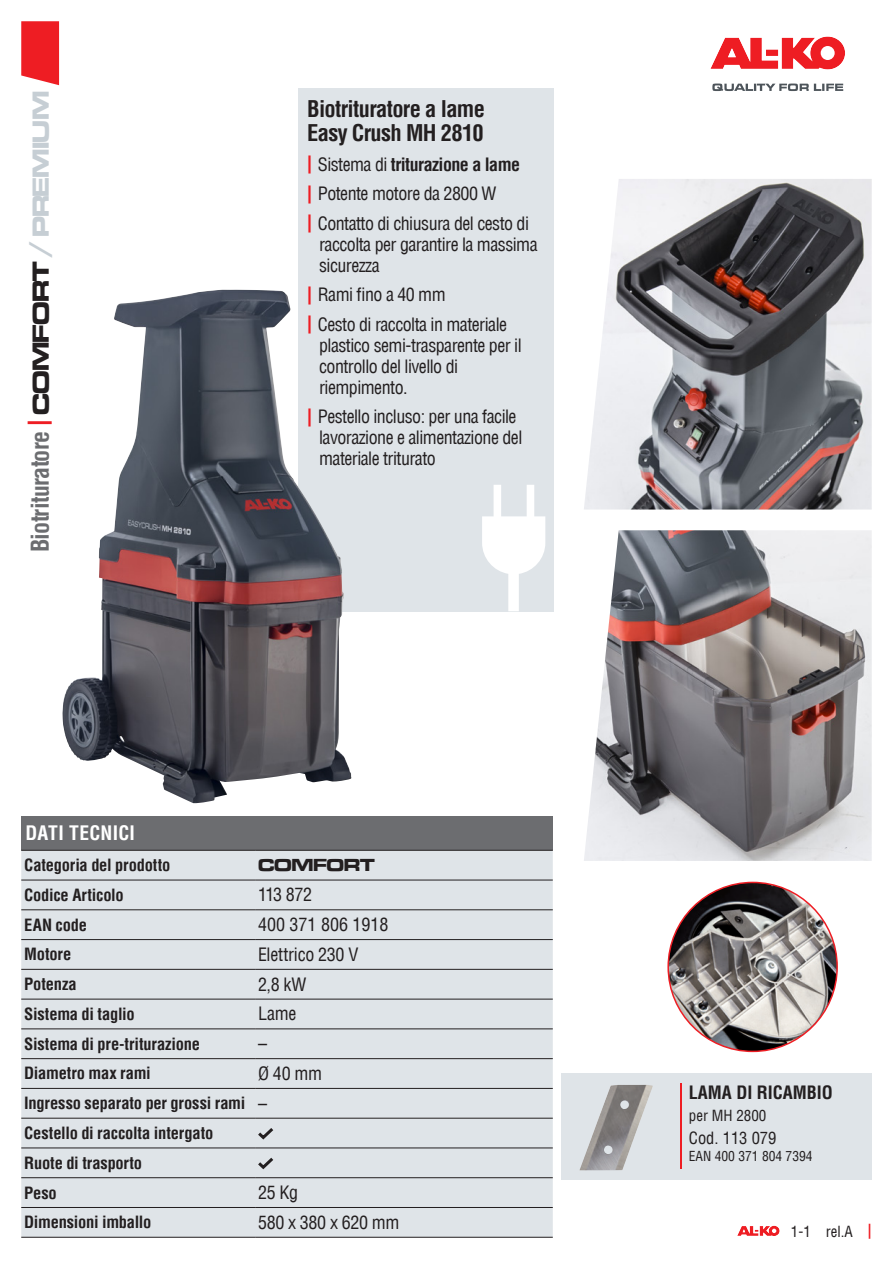
<style>
.page{position:relative;width:893px;height:1263px;background:#fff}
.page>*{position:absolute;margin:0;border:0;box-sizing:border-box;transform-origin:0 0}
.t1{font:700 condensed 24px "Helvetica Com";letter-spacing:-.03em;color:#6c6d70}
.t2{font:700 condensed 22.5px "Helvetica Com";letter-spacing:-.03em;color:#231f20}
._2013_Tabelle_regula{font:700 condensed 19.5px "Helvetica Com";letter-spacing:.015em;color:#fff}
._2013_Tabelle_regula-2{font:condensed 18px "Helvetica Com";letter-spacing:-.03em;color:#231f20}
.t3{font:700 condensed 18px "Helvetica Com";letter-spacing:-.03em;color:#231f20}
.t4{font:700 condensed 18px "Helvetica Com";color:#231f20}
._2013_Tabelle_regula-3{font:condensed 18px "Helvetica Com";color:#231f20}
._2013_Tabelle_regula-4{font:700 expanded 18px "Microgramma Com";letter-spacing:-.02em;color:#231f20}
._2013_Tabelle_regula-5{font:700 condensed 16.5px "Helvetica Com";letter-spacing:-.015em;color:#231f20}
.t5{font:condensed 16.5px "Helvetica Com";color:#231f20}
.t6{font:condensed 15px "Helvetica Com";color:#231f20}
.t7{font:condensed 13.5px "Helvetica Com";color:#231f20}
.s1{font-weight:900;font-stretch:normal;color:#ee1d23}
.s2{font-family:"Microgramma Com";font-stretch:expanded;color:#231f20}
.s3{font-family:"Microgramma Com";font-stretch:expanded;color:#c6ced4}
.s4{font-weight:400}
.s5{font-weight:700;color:#ee1d23}
</style>
<div class="page">
<svg style="left:710px;top:37px;width:135px;height:32px"></svg>
<svg style="left:712px;top:84px;width:131px;height:7px"></svg>
<svg style="left:21px;top:21px;width:38px;height:64px;background:#ef2f35"></svg>
<svg style="left:737px;top:1226px;width:43px;height:10px"></svg>
<div style="left:299px;top:88px;width:255px;height:523px;background:#dfe4e8"></div>
<svg style="left:482px;top:485px;width:63px;height:126px"></svg>
<div style="left:21px;top:816px;width:532px;height:34px;background:#6c6d70"></div>
<div style="left:21px;top:851px;width:532px;height:386px;background:#dfe4e8"></div>
<hr style="left:21px;top:850px;width:234px;height:1px;background:#231f20">
<hr style="left:255px;top:850px;width:298px;height:1px;background:#231f20">
<hr style="left:21px;top:880px;width:234px;height:1px;background:#231f20">
<hr style="left:255px;top:880px;width:298px;height:1px;background:#231f20">
<hr style="left:21px;top:909px;width:234px;height:1px;background:#231f20">
<hr style="left:255px;top:909px;width:298px;height:1px;background:#231f20">
<hr style="left:21px;top:939px;width:234px;height:1px;background:#231f20">
<hr style="left:255px;top:939px;width:298px;height:1px;background:#231f20">
<hr style="left:21px;top:969px;width:234px;height:1px;background:#231f20">
<hr style="left:255px;top:969px;width:298px;height:1px;background:#231f20">
<hr style="left:21px;top:999px;width:234px;height:1px;background:#231f20">
<hr style="left:255px;top:999px;width:298px;height:1px;background:#231f20">
<hr style="left:21px;top:1028px;width:234px;height:1px;background:#231f20">
<hr style="left:255px;top:1028px;width:298px;height:1px;background:#231f20">
<hr style="left:21px;top:1058px;width:234px;height:1px;background:#231f20">
<hr style="left:255px;top:1058px;width:298px;height:1px;background:#231f20">
<hr style="left:21px;top:1088px;width:234px;height:1px;background:#231f20">
<hr style="left:255px;top:1088px;width:298px;height:1px;background:#231f20">
<hr style="left:21px;top:1118px;width:234px;height:1px;background:#231f20">
<hr style="left:255px;top:1118px;width:298px;height:1px;background:#231f20">
<hr style="left:21px;top:1148px;width:234px;height:1px;background:#231f20">
<hr style="left:255px;top:1148px;width:298px;height:1px;background:#231f20">
<hr style="left:21px;top:1177px;width:234px;height:1px;background:#231f20">
<hr style="left:255px;top:1177px;width:298px;height:1px;background:#231f20">
<hr style="left:21px;top:1207px;width:234px;height:1px;background:#231f20">
<hr style="left:255px;top:1207px;width:298px;height:1px;background:#231f20">
<hr style="left:21px;top:1237px;width:234px;height:1px;background:#231f20">
<hr style="left:255px;top:1237px;width:298px;height:1px;background:#231f20">
<svg style="left:255px;top:1125px;width:21px;height:16px"></svg>
<svg style="left:255px;top:1154px;width:21px;height:17px"></svg>
<div style="left:561px;top:1073px;width:311px;height:106px;background:#dfe4e8"></div>
<hr style="left:680px;top:1083px;width:2px;height:85px;background:#ee1d23">
<img style="left:668px;top:882px;width:169px;height:169px;border-radius:84px">
<img style="left:579px;top:1085px;width:74px;height:85px">
<img style="left:62px;top:290px;width:290px;height:513px">
<img style="left:584px;top:530px;width:288px;height:331px">
<img style="left:584px;top:179px;width:288px;height:330px">
<p class="t1" style="left:24px;top:552px;width:463px;rotate:-90deg">Biotrituratore <span class="s1">|</span> <span class="s2">COMFORT</span> <span class="s3">/ PREMIUM</span></p>
<p class="t2" style="left:307px;top:94px;width:179px">Biotrituratore a lame</p>
<p class="t2" style="left:307px;top:118px;width:178px">Easy Crush MH 2810</p>
<p class="t3" style="left:307px;top:152px;width:214px"><span class="s1">|</span> <span class="s4">Sistema di</span> triturazione a lame</p>
<p class="_2013_Tabelle_regula-2" style="left:307px;top:182px;width:191px"><span class="s1">|</span> Potente motore da 2800 W</p>
<p class="_2013_Tabelle_regula-2" style="left:307px;top:212px;width:223px"><span class="s1">|</span> Contatto di chiusura del cesto di</p>
<p class="_2013_Tabelle_regula-2" style="left:319px;top:233px;width:220px">raccolta per garantire la massima</p>
<p class="_2013_Tabelle_regula-2" style="left:319px;top:254px;width:62px">sicurezza</p>
<p class="_2013_Tabelle_regula-2" style="left:307px;top:283px;width:140px"><span class="s1">|</span> Rami fino a 40 mm</p>
<p class="_2013_Tabelle_regula-2" style="left:307px;top:313px;width:201px"><span class="s1">|</span> Cesto di raccolta in materiale</p>
<p class="_2013_Tabelle_regula-2" style="left:319px;top:334px;width:204px">plastico semi-trasparente per il</p>
<p class="_2013_Tabelle_regula-2" style="left:319px;top:355px;width:141px">controllo del livello di</p>
<p class="_2013_Tabelle_regula-2" style="left:319px;top:376px;width:90px">riempimento.</p>
<p class="_2013_Tabelle_regula-2" style="left:307px;top:405px;width:211px"><span class="s1">|</span> Pestello incluso: per una facile</p>
<p class="_2013_Tabelle_regula-2" style="left:319px;top:426px;width:205px">lavorazione e alimentazione del</p>
<p class="_2013_Tabelle_regula-2" style="left:319px;top:447px;width:118px">materiale triturato</p>
<p class="_2013_Tabelle_regula" style="left:26px;top:820px;width:111px">DATI TECNICI</p>
<p class="_2013_Tabelle_regula-5" style="left:24px;top:854px;width:148px">Categoria del prodotto</p>
<p class="_2013_Tabelle_regula-4" style="left:258px;top:853px;width:118px">COMFORT</p>
<p class="_2013_Tabelle_regula-5" style="left:24px;top:884px;width:101px">Codice Articolo</p>
<p class="_2013_Tabelle_regula-2" style="left:258px;top:883px;width:56px">113 872</p>
<p class="_2013_Tabelle_regula-5" style="left:24px;top:913px;width:64px">EAN code</p>
<p class="_2013_Tabelle_regula-3" style="left:258px;top:913px;width:132px">400 371 806 1918</p>
<p class="_2013_Tabelle_regula-5" style="left:24px;top:943px;width:49px">Motore</p>
<p class="_2013_Tabelle_regula-2" style="left:258px;top:943px;width:102px">Elettrico 230 V</p>
<p class="_2013_Tabelle_regula-5" style="left:24px;top:973px;width:54px">Potenza</p>
<p class="_2013_Tabelle_regula-2" style="left:258px;top:973px;width:50px">2,8 kW</p>
<p class="_2013_Tabelle_regula-5" style="left:24px;top:1003px;width:112px">Sistema di taglio</p>
<p class="_2013_Tabelle_regula-2" style="left:258px;top:1003px;width:40px">Lame</p>
<p class="_2013_Tabelle_regula-5" style="left:24px;top:1033px;width:177px">Sistema di pre-triturazione</p>
<p class="_2013_Tabelle_regula-2" style="left:258px;top:1032px;width:10px">–</p>
<p class="_2013_Tabelle_regula-5" style="left:24px;top:1062px;width:128px">Diametro max rami</p>
<p class="_2013_Tabelle_regula-2" style="left:258px;top:1062px;width:65px">Ø40mm</p>
<p class="_2013_Tabelle_regula-5" style="left:24px;top:1092px;width:223px">Ingresso separato per grossi rami</p>
<p class="_2013_Tabelle_regula-2" style="left:258px;top:1092px;width:10px">–</p>
<p class="_2013_Tabelle_regula-5" style="left:24px;top:1122px;width:191px">Cestello di raccolta intergato</p>
<p class="_2013_Tabelle_regula-5" style="left:24px;top:1152px;width:119px">Ruote di trasporto</p>
<p class="_2013_Tabelle_regula-5" style="left:24px;top:1181px;width:34px">Peso</p>
<p class="_2013_Tabelle_regula-2" style="left:258px;top:1181px;width:42px">25 Kg</p>
<p class="_2013_Tabelle_regula-5" style="left:24px;top:1211px;width:129px">Dimensioni imballo</p>
<p class="_2013_Tabelle_regula-2" style="left:258px;top:1211px;width:143px">580 x 380 x 620 mm</p>
<p class="t4" style="left:689px;top:1080px;width:146px">LAMA DI RICAMBIO</p>
<p class="t6" style="left:689px;top:1106px;width:79px">per MH 2800</p>
<p class="t5" style="left:689px;top:1128px;width:89px">Cod. 113 079</p>
<p class="t7" style="left:689px;top:1147px;width:125px">EAN 400 371 804 7394</p>
<p class="t6" style="left:791px;top:1222px;width:82px">1-1 rel.A <span class="s5">|</span></p>
</div>
